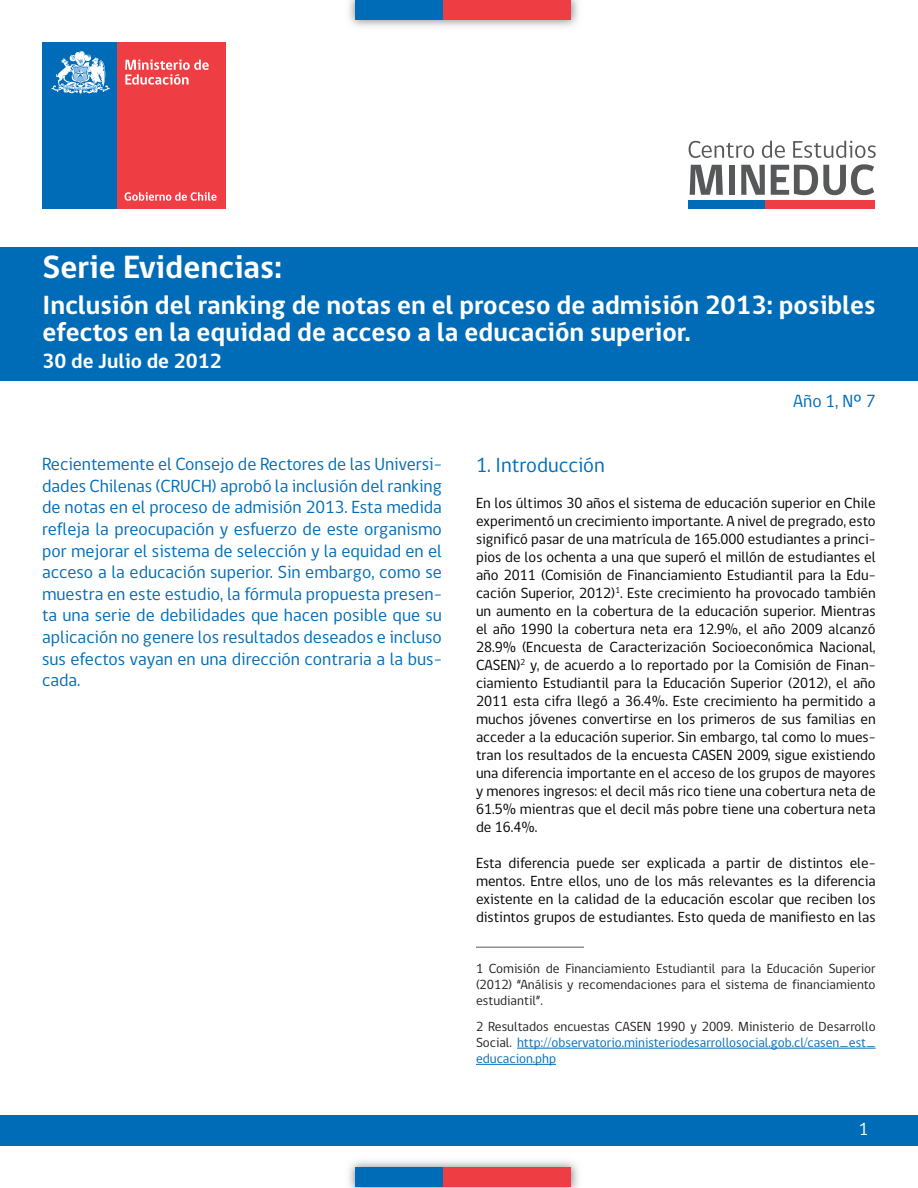
<style>
.page{position:relative;width:918px;height:1188px;background:#fff}
.page>*{position:absolute;margin:0;border:0;box-sizing:border-box;transform-origin:0 0}
.t1{font:700 33px "gob CL";color:#fff}
.t2{font:700 27px/27px "gob CL";color:#fff}
.t3{font:700 21px "gob CL";color:#fff}
.t4{font:21px "gob CL";color:#006cb7}
.t5{font:18px/21.6px "gob CL";color:#006cb7;text-align:justify}
.t6{font:18px "gob CL";color:#fff}
.t7{font:15px/18px "gob CL";color:#000;text-align:justify}
.t8{font:13.5px/16.2px "gob CL";color:#006cb7;text-align:justify}
.t9{font:13.5px/16.2px "gob CL";color:#231f20;text-align:justify}
.s1{color:#231f20}
</style>
<div class="page">
<img style="left:349px;top:0;width:229px;height:27px">
<div style="left:355px;top:1px;width:89px;height:19px;background:#006cb7"></div>
<div style="left:444px;top:1px;width:127px;height:19px;background:#ee3d43"></div>
<img style="left:349px;top:1161px;width:229px;height:27px">
<div style="left:355px;top:1168px;width:89px;height:19px;background:#006cb7"></div>
<div style="left:444px;top:1168px;width:127px;height:19px;background:#ee3d43"></div>
<div style="left:0;top:1115px;width:918px;height:30px;background:#006cb7"></div>
<div style="left:0;top:247px;width:918px;height:133px;background:#006cb7"></div>
<div style="left:42px;top:43px;width:75px;height:166px;background:#006cb7"></div>
<div style="left:117px;top:43px;width:108px;height:166px;background:#ee3d43"></div>
<svg style="left:125px;top:60px;width:84px;height:25px"></svg>
<svg style="left:51px;top:51px;width:59px;height:43px"></svg>
<svg style="left:125px;top:192px;width:92px;height:9px"></svg>
<svg style="left:689px;top:141px;width:65px;height:17px"></svg>
<svg style="left:762px;top:141px;width:23px;height:17px"></svg>
<svg style="left:793px;top:141px;width:83px;height:17px"></svg>
<svg style="left:690px;top:165px;width:33px;height:30px"></svg>
<div style="left:729px;top:165px;width:6px;height:30px;background:#57585a"></div>
<svg style="left:741px;top:165px;width:24px;height:30px"></svg>
<svg style="left:771px;top:164px;width:103px;height:31px"></svg>
<div style="left:689px;top:201px;width:76px;height:8px;background:#006cb7"></div>
<div style="left:765px;top:201px;width:109px;height:8px;background:#ee3d43"></div>
<hr style="left:476px;top:947px;width:108px;height:1px;background:#57585a">
<hr style="left:517px;top:1048px;width:359px;height:1px;background:#006cb7">
<hr style="left:476px;top:1064px;width:80px;height:1px;background:#006cb7">
<h1 class="t1" style="left:43px;top:244px;width:241px">Serie Evidencias:</h1>
<h2 class="t2" style="left:43px;top:292px;width:835px">Inclusión del ranking de notas en el proceso de admisión 2013: posibles efectos en la equidad de acceso a la educación superior.</h2>
<h3 class="t3" style="left:43px;top:347px;width:181px">30 de Julio de 2012</h3>
<p class="t5" style="left:793px;top:391px;width:84px">Año 1, Nº 7</p>
<p class="t5" style="left:42px;top:454px;width:401px">Recientemente el Consejo de Rectores de las Universi&shy;dades Chilenas (CRUCH) aprobó la inclusión del ranking de notas en el proceso de admisión 2013. Esta medida refleja la preocupación y esfuerzo de este organismo por mejorar el sistema de selección y la equidad en el acceso a la educación superior. Sin embargo, como se muestra en este estudio, la fórmula propuesta presen&shy;ta una serie de debilidades que hacen posible que su aplicación no genere los resultados deseados e incluso sus efectos vayan en una dirección contraria a la bus&shy;cada.</p>
<h3 class="t4" style="left:476px;top:451px;width:130px">1. Introducción</h3>
<p class="t7" style="left:476px;top:495px;width:401px">En los últimos 30 años el sistema de educación superior en Chile experimentó un crecimiento importante. A nivel de pregrado, esto significó pasar de una matrícula de 165.000 estudiantes a princi&shy;pios de los ochenta a una que superó el millón de estudiantes el año 2011 (Comisión de Financiamiento Estudiantil para la Edu&shy;cación Superior, 2012)<sup>1</sup>. Este crecimiento ha provocado también un aumento en la cobertura de la educación superior. Mientras el año 1990 la cobertura neta era 12.9%, el año 2009 alcanzó 28.9% (Encuesta de Caracterización Socioeconómica Nacional, CASEN)<sup>2</sup> y, de acuerdo a lo reportado por la Comisión de Finan&shy;ciamiento Estudiantil para la Educación Superior (2012), el año 2011 esta cifra llegó a 36.4%. Este crecimiento ha permitido a muchos jóvenes convertirse en los primeros de sus familias en acceder a la educación superior. Sin embargo, tal como lo mues&shy;tran los resultados de la encuesta CASEN 2009, sigue existiendo una diferencia importante en el acceso de los grupos de mayores y menores ingresos: el decil más rico tiene una cobertura neta de 61.5% mientras que el decil más pobre tiene una cobertura neta de 16.4%.</p>
<p class="t7" style="left:476px;top:855px;width:401px">Esta diferencia puede ser explicada a partir de distintos ele&shy;mentos. Entre ellos, uno de los más relevantes es la diferencia existente en la calidad de la educación escolar que reciben los distintos grupos de estudiantes. Esto queda de manifiesto en las</p>
<p class="t9" style="left:476px;top:960px;width:401px">1 Comisión de Financiamiento Estudiantil para la Educación Superior (2012) “Análisis y recomendaciones para el sistema de financiamiento estudiantil”.</p>
<p class="t8" style="left:476px;top:1018px;width:401px"><span class="s1">2 Resultados encuestas CASEN 1990 y 2009. Ministerio de Desarrollo Social.</span> http://observatorio.ministeriodesarrollosocial.gob.cl/casen_est_ educacion.php</p>
<p class="t6" style="left:859px;top:1117px;width:11px">1</p>
</div>
